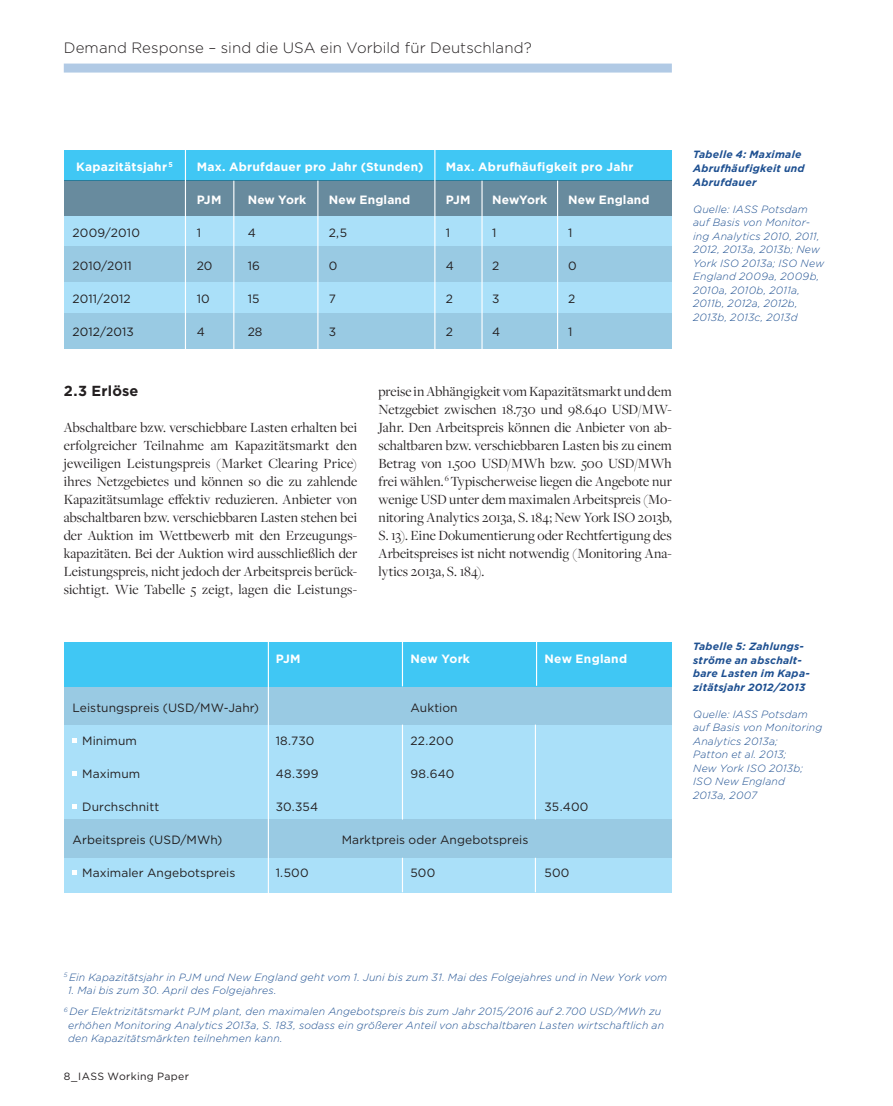
<style>
.page{position:relative;width:893px;height:1106px;background:#fff}
.page>*{position:absolute;margin:0;border:0;box-sizing:border-box;transform-origin:0 0}
.t1{font:300 15px "Gotham";letter-spacing:.005em;color:#231f20}
.t2{font:14.55px/18px "Freight Disp Pro";letter-spacing:.005em;color:#231f20;text-align:justify}
.t3{font:700 14.55px "Gotham";letter-spacing:.01em;color:#231f20}
.t4{font:12px "Gotham";letter-spacing:.005em;color:#231f20}
.t5{font:700 12px "Gotham";letter-spacing:.02em;color:#fff}
.t6{font:700 12px "Gotham";color:#fff}
.t7{font:italic 300 10.5px/13.5px "Gotham";letter-spacing:.015em;color:#1e5091}
.t8{font:italic 700 10.5px/13.5px "Gotham";letter-spacing:.025em;color:#1e5091}
.t9{font:10.5px "Gotham";letter-spacing:.03em;color:#231f20}
</style>
<div class="page">
<div style="left:64px;top:64px;width:608px;height:9px;background:#b1cae5"></div>
<div style="left:64px;top:150px;width:607px;height:199px;background:#aae0f9"></div>
<div style="left:64px;top:246px;width:607px;height:35px;background:#99cae3"></div>
<div style="left:64px;top:150px;width:607px;height:31px;background:#40c7f4"></div>
<div style="left:64px;top:181px;width:607px;height:35px;background:#688b9e"></div>
<div style="left:64px;top:313px;width:607px;height:36px;background:#99cae3"></div>
<hr style="left:185px;top:146px;width:1px;height:209px;background:#fff">
<hr style="left:233px;top:181px;width:1px;height:172px;background:#fff">
<hr style="left:317px;top:181px;width:1px;height:172px;background:#fff">
<hr style="left:481px;top:181px;width:2px;height:172px;background:#fff">
<hr style="left:557px;top:181px;width:1px;height:172px;background:#fff">
<hr style="left:434px;top:145px;width:1px;height:220px;background:#fff">
<div style="left:64px;top:642px;width:607px;height:250px;background:#aae0f9"></div>
<div style="left:64px;top:686px;width:607px;height:38px;background:#99cae3"></div>
<div style="left:64px;top:642px;width:607px;height:44px;background:#40c7f4"></div>
<svg style="left:73px;top:738px;width:4px;height:4px"></svg>
<svg style="left:73px;top:771px;width:4px;height:4px"></svg>
<svg style="left:73px;top:804px;width:4px;height:4px"></svg>
<svg style="left:73px;top:870px;width:4px;height:4px"></svg>
<div style="left:64px;top:819px;width:607px;height:38px;background:#99cae3"></div>
<hr style="left:268px;top:638px;width:1px;height:260px;background:#fff">
<hr style="left:536px;top:638px;width:1px;height:48px;background:#fff">
<hr style="left:402px;top:637px;width:1px;height:49px;background:#fff">
<hr style="left:402px;top:724px;width:1px;height:95px;background:#fff">
<hr style="left:535px;top:724px;width:1px;height:95px;background:#fff">
<hr style="left:402px;top:857px;width:1px;height:35px;background:#fff">
<hr style="left:535px;top:857px;width:1px;height:35px;background:#fff">
<p class="t1" style="left:64px;top:39px;width:469px">Demand Response – sind die USA ein Vorbild für Deutschland?</p>
<p class="t5" style="left:76px;top:158px;width:98px">Kapazitätsjahr <sup>5</sup></p>
<p class="t4" style="left:73px;top:225px;width:69px">2009/2010</p>
<p class="t4" style="left:73px;top:258px;width:61px">2010/2011</p>
<p class="t4" style="left:73px;top:291px;width:60px">2011/2012</p>
<p class="t4" style="left:73px;top:324px;width:63px">2012/2013</p>
<p class="t5" style="left:197px;top:158px;width:228px">Max. Abrufdauer pro Jahr (Stunden)</p>
<p class="t5" style="left:446px;top:158px;width:189px">Max. Abrufhäufigkeit pro Jahr</p>
<p class="t5" style="left:197px;top:192px;width:26px">PJM</p>
<p class="t4" style="left:197px;top:225px;width:6px">1</p>
<p class="t4" style="left:197px;top:258px;width:17px">20</p>
<p class="t4" style="left:197px;top:291px;width:15px">10</p>
<p class="t4" style="left:197px;top:324px;width:10px">4</p>
<p class="t5" style="left:248px;top:192px;width:60px">New York</p>
<p class="t4" style="left:248px;top:225px;width:10px">4</p>
<p class="t4" style="left:248px;top:258px;width:14px">16</p>
<p class="t4" style="left:248px;top:291px;width:13px">15</p>
<p class="t4" style="left:248px;top:324px;width:16px">28</p>
<p class="t5" style="left:329px;top:192px;width:83px">New England</p>
<p class="t4" style="left:329px;top:225px;width:20px">2,5</p>
<p class="t4" style="left:329px;top:258px;width:10px">0</p>
<p class="t4" style="left:329px;top:291px;width:9px">7</p>
<p class="t4" style="left:329px;top:324px;width:9px">3</p>
<p class="t6" style="left:492px;top:192px;width:57px">NewYork</p>
<p class="t4" style="left:492px;top:225px;width:6px">1</p>
<p class="t4" style="left:492px;top:258px;width:9px">2</p>
<p class="t4" style="left:492px;top:291px;width:9px">3</p>
<p class="t4" style="left:492px;top:324px;width:10px">4</p>
<p class="t5" style="left:568px;top:192px;width:83px">New England</p>
<p class="t4" style="left:568px;top:225px;width:6px">1</p>
<p class="t4" style="left:568px;top:258px;width:10px">0</p>
<p class="t4" style="left:568px;top:291px;width:9px">2</p>
<p class="t4" style="left:568px;top:324px;width:6px">1</p>
<p class="t5" style="left:446px;top:192px;width:26px">PJM</p>
<p class="t4" style="left:446px;top:225px;width:6px">1</p>
<p class="t4" style="left:446px;top:258px;width:10px">4</p>
<p class="t4" style="left:446px;top:291px;width:9px">2</p>
<p class="t4" style="left:446px;top:324px;width:9px">2</p>
<p class="t3" style="left:64px;top:381px;width:76px">2.3 Erlöse</p>
<p class="t2" style="left:64px;top:418px;width:295px">Abschaltbare bzw. verschiebbare Lasten erhalten bei erfolgreicher Teilnahme am Kapazitätsmarkt den jeweiligen Leistungspreis (Market Clearing Price) ihres Netzgebietes und können so die zu zahlende Kapazitätsumlage effektiv reduzieren. Anbieter von abschaltbaren bzw. verschiebbaren Lasten stehen bei der Auktion im Wettbewerb mit den Erzeugungs&shy;kapazitäten. Bei der Auktion wird ausschließlich der Leistungspreis, nicht jedoch der Arbeitspreis berück&shy;sichtigt. Wie Tabelle 5 zeigt, lagen die Leistungs-</p>
<p class="t2" style="left:378px;top:382px;width:295px">preise in Abhängigkeit vom Kapazitätsmarkt und dem Netzgebiet zwischen 18.730 und 98.640 USD/MW-Jahr. Den Arbeitspreis können die Anbieter von ab&shy;schaltbaren bzw. verschiebbaren Lasten bis zu einem Betrag von 1.500 USD/MWh bzw. 500 USD/MWh frei wählen. <sup>6</sup> Typischerweise liegen die Angebote nur wenige USD unter dem maximalen Arbeitspreis (Mo&shy;nitoring Analytics 2013a, S. 184; New York ISO 2013b, S. 13). Eine Dokumentierung oder Rechtfertigung des Arbeitspreises ist nicht notwendig (Monitoring Ana&shy;lytics 2013a, S. 184).</p>
<p class="t5" style="left:276px;top:650px;width:26px">PJM</p>
<p class="t5" style="left:410px;top:650px;width:61px">New York</p>
<p class="t5" style="left:544px;top:650px;width:84px">New England</p>
<p class="t4" style="left:73px;top:700px;width:188px">Leistungspreis (USD/MW-Jahr)</p>
<p class="t4" style="left:82px;top:733px;width:56px">Minimum</p>
<p class="t4" style="left:82px;top:766px;width:60px">Maximum</p>
<p class="t4" style="left:82px;top:799px;width:78px">Durchschnitt</p>
<p class="t4" style="left:73px;top:832px;width:151px">Arbeitspreis (USD/MWh)</p>
<p class="t4" style="left:82px;top:865px;width:155px">Maximaler Angebotspreis</p>
<p class="t4" style="left:276px;top:733px;width:40px">18.730</p>
<p class="t4" style="left:276px;top:766px;width:44px">48.399</p>
<p class="t4" style="left:276px;top:799px;width:44px">30.354</p>
<p class="t4" style="left:276px;top:865px;width:34px">1.500</p>
<p class="t4" style="left:410px;top:700px;width:49px">Auktion</p>
<p class="t4" style="left:410px;top:733px;width:45px">22.200</p>
<p class="t4" style="left:410px;top:766px;width:46px">98.640</p>
<p class="t4" style="left:342px;top:832px;width:188px">Marktpreis oder Angebotspreis</p>
<p class="t4" style="left:410px;top:865px;width:26px">500</p>
<p class="t4" style="left:544px;top:799px;width:45px">35.400</p>
<p class="t4" style="left:544px;top:865px;width:26px">500</p>
<p class="t8" style="left:693px;top:148px;width:113px">Tabelle 4: Maximale<br>Abrufhäufigkeit und<br>Abrufdauer</p>
<p class="t7" style="left:693px;top:202px;width:133px">Quelle: IASS Potsdam auf Basis von Monitor&shy;ing Analytics 2010, 2011,<br>2012, 2013a, 2013b; New<br>York ISO 2013a; ISO New<br>England 2009a, 2009b,<br>2010a, 2010b, 2011a,<br>2011b, 2012a, 2012b,<br>2013b, 2013c, 2013d</p>
<p class="t8" style="left:693px;top:639px;width:118px">Tabelle 5: Zahlungs&shy;ströme an abschalt&shy;bare Lasten im Kapa&shy;zitätsjahr 2012/2013</p>
<p class="t7" style="left:693px;top:707px;width:131px">Quelle: IASS Potsdam auf Basis von Monitoring<br>Analytics 2013a;<br>Patton et al. 2013;<br>New York ISO 2013b;<br>ISO New England<br>2013a, 2007</p>
<p class="t7" style="left:64px;top:970px;width:605px"><sup>5</sup> Ein Kapazitätsjahr in PJM und New England geht vom 1. Juni bis zum 31. Mai des Folgejahres und in New York vom</p>
<p class="t7" style="left:64px;top:979px;width:599px;line-height:21px;text-indent:4px">1. Mai bis zum 30. April des Folgejahres.<br><sup>6</sup> Der Elektrizitätsmarkt PJM plant, den maximalen Angebotspreis bis zum Jahr 2015/2016 auf 2.700 USD/MWh zu</p>
<p class="t7" style="left:68px;top:1018px;width:598px">erhöhen Monitoring Analytics 2013a, S. 183, sodass ein größerer Anteil von abschaltbaren Lasten wirtschaftlich an den Kapazitätsmärkten teilnehmen kann.</p>
<p class="t9" style="left:64px;top:1070px;width:127px">8_IASS Working Paper</p>
</div>
